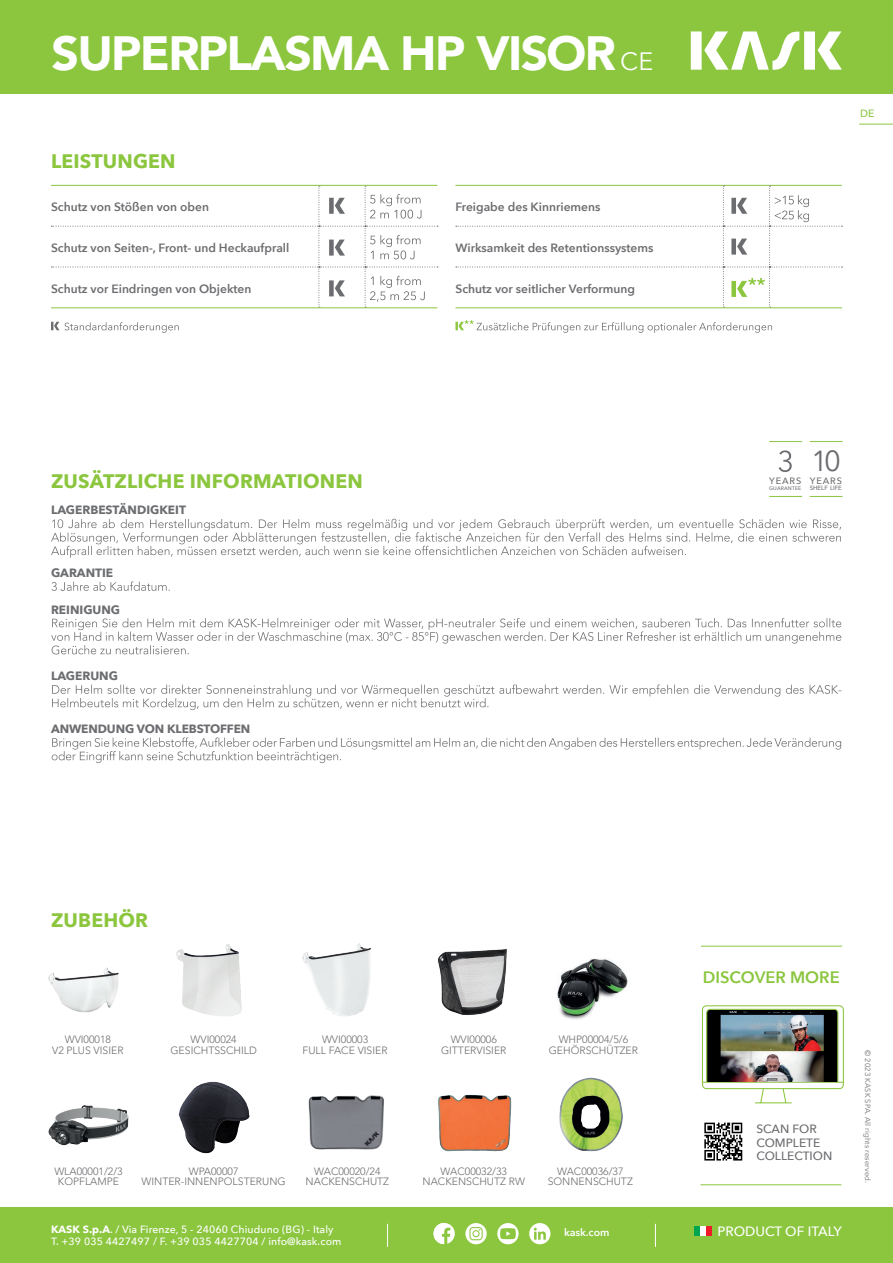
<style>
.page{position:relative;width:893px;height:1263px;background:#fff}
.page>*{position:absolute;margin:0;border:0;box-sizing:border-box;transform-origin:0 0}
.t1{font:900 48px "Avenir";letter-spacing:-.035em;color:#fff}
.t2{font:29.1px "Avenir Next";color:#6c6d70}
.t3{font:700 19.5px "Avenir Next";letter-spacing:.01em;color:#8bc63e}
.t4{font:600 16.5px "Avenir Next";color:#8bc63e}
.t5{font:500 13.5px "Avenir Next";color:#fff}
.t6{font:600 12px "Avenir Next";color:#6c6d70}
.t7{font:700 12px "Avenir Next";color:#6c6d70}
.t8{font:500 12px/13.5px "Avenir Next";color:#6c6d70}
.t9{font:300 10.5px/10.5px "Avenir LT Std";color:#6c6d70;text-align:center}
.t10{font:500 10.5px/12.6px "Avenir Next";letter-spacing:.01em;color:#fff}
.t11{font:600 10.5px "Avenir Next";color:#fff}
.t12{font:500 10.5px "Avenir Next";color:#8bc63e}
.t13{font:500 9.15px "Avenir Next";letter-spacing:.1em;color:#6c6d70}
.t14{font:7.65px "Avenir Next";letter-spacing:.01em;color:#6c6d70}
.t15{font:500 6.15px "Avenir Next";color:#6c6d70}
.t16{font:500 5.1px "Avenir Next";letter-spacing:.035em;color:#6c6d70}
.s1{font-family:"Avenir Next";font-weight:400;font-size:25.05px}
.s2{font-weight:700}
</style>
<div class="page">
<div style="left:0;top:1208px;width:893px;height:55px;background:#8bc63e"></div>
<svg style="left:387px;top:1224px;width:1px;height:23px"></svg>
<svg style="left:655px;top:1224px;width:1px;height:23px"></svg>
<svg style="left:443px;top:1223px;width:12px;height:21px"></svg>
<svg style="left:434px;top:1223px;width:9px;height:21px"></svg>
<svg style="left:465px;top:1223px;width:22px;height:21px"></svg>
<svg style="left:497px;top:1223px;width:22px;height:21px"></svg>
<svg style="left:529px;top:1223px;width:21px;height:21px"></svg>
<div style="left:694px;top:1227px;width:6px;height:9px;background:#00a54f"></div>
<div style="left:700px;top:1227px;width:6px;height:9px;background:#fff"></div>
<div style="left:706px;top:1227px;width:6px;height:9px;background:#ee1c28"></div>
<hr style="left:859px;top:124px;width:34px;height:1px;background:#8bc63e">
<hr style="left:700px;top:1184px;width:141px;height:1px;background:#8bc63e">
<hr style="left:701px;top:946px;width:141px;height:1px;background:#8bc63e">
<img style="left:701px;top:1005px;width:143px;height:99px">
<svg style="left:704px;top:1122px;width:39px;height:39px"></svg>
<svg style="left:704px;top:1122px;width:38px;height:38px"></svg>
<div style="left:0;top:0;width:893px;height:94px;background:#8bc63e"></div>
<svg style="left:691px;top:31px;width:151px;height:39px"></svg>
<hr style="left:51px;top:185px;width:268px;height:1px;background:#8bc63e">
<hr style="left:319px;top:185px;width:46px;height:1px;background:#8bc63e">
<hr style="left:365px;top:185px;width:72px;height:1px;background:#8bc63e">
<hr style="left:455px;top:185px;width:268px;height:1px;background:#8bc63e">
<hr style="left:723px;top:185px;width:47px;height:1px;background:#8bc63e">
<hr style="left:770px;top:185px;width:72px;height:1px;background:#8bc63e">
<hr style="left:455px;top:307px;width:268px;height:1px;background:#8bc63e">
<svg style="left:456px;top:186px;width:386px;height:122px"></svg>
<svg style="left:51px;top:322px;width:8px;height:8px"></svg>
<svg style="left:65px;top:322px;width:114px;height:11px"></svg>
<svg style="left:455px;top:320px;width:317px;height:13px"></svg>
<hr style="left:810px;top:441px;width:32px;height:1px;background:#8bc63e">
<hr style="left:810px;top:496px;width:32px;height:1px;background:#8bc63e">
<hr style="left:769px;top:441px;width:33px;height:1px;background:#8bc63e">
<hr style="left:769px;top:496px;width:33px;height:1px;background:#8bc63e">
<svg style="left:779px;top:450px;width:13px;height:22px"></svg>
<svg style="left:51px;top:519px;width:790px;height:39px"></svg>
<svg style="left:52px;top:581px;width:118px;height:10px"></svg>
<svg style="left:51px;top:618px;width:790px;height:36px"></svg>
<svg style="left:52px;top:684px;width:789px;height:26px"></svg>
<svg style="left:52px;top:737px;width:789px;height:26px"></svg>
<img style="left:557px;top:958px;width:71px;height:62px">
<img style="left:559px;top:1077px;width:64px;height:75px">
<img style="left:48px;top:967px;width:71px;height:46px">
<img style="left:176px;top:944px;width:66px;height:72px">
<img style="left:302px;top:943px;width:69px;height:74px">
<img style="left:438px;top:949px;width:69px;height:66px">
<img style="left:48px;top:1105px;width:81px;height:41px">
<img style="left:308px;top:1095px;width:76px;height:55px">
<img style="left:438px;top:1094px;width:74px;height:58px">
<img style="left:178px;top:1081px;width:72px;height:73px">
<svg style="left:51px;top:186px;width:387px;height:122px"></svg>
<h1 class="t1" style="left:51px;top:12px;width:603px">SUPERPLASMA HP VISOR <span class="s1">CE</span></h1>
<h3 class="t3" style="left:51px;top:145px;width:126px">LEISTUNGEN</h3>
<p class="t6" style="left:51px;top:196px;width:159px">Schutz von Stößen von oben</p>
<p class="t6" style="left:51px;top:237px;width:240px">Schutz von Seiten-, Front- und Heckaufprall</p>
<p class="t6" style="left:51px;top:278px;width:202px">Schutz vor Eindringen von Objekten</p>
<h3 class="t3" style="left:51px;top:464px;width:313px">ZUSÄTZLICHE INFORMATIONEN</h3>
<p class="t7" style="left:51px;top:500px;width:136px">LAGERBESTÄNDIGKEIT</p>
<p class="t7" style="left:51px;top:563px;width:64px">GARANTIE</p>
<p class="t7" style="left:51px;top:599px;width:71px">REINIGUNG</p>
<p class="t7" style="left:51px;top:666px;width:68px">LAGERUNG</p>
<p class="t7" style="left:51px;top:719px;width:201px">ANWENDUNG VON KLEBSTOFFEN</p>
<p class="t6" style="left:455px;top:196px;width:146px">Freigabe des Kinnriemens</p>
<p class="t6" style="left:455px;top:237px;width:199px">Wirksamkeit des Retentionssystems</p>
<p class="t6" style="left:455px;top:278px;width:181px">Schutz vor seitlicher Verformung</p>
<p class="t12" style="left:860px;top:105px;width:16px">DE</p>
<p class="t13" style="left:769px;top:473px;width:34px">YEARS</p>
<p class="t16" style="left:769px;top:484px;width:34px">GUARANTEE</p>
<h2 class="t2" style="left:811px;top:436px;width:31px">10</h2>
<p class="t13" style="left:810px;top:473px;width:34px">YEARS</p>
<p class="t15" style="left:810px;top:482px;width:34px">SHELF LIFE</p>
<h3 class="t3" style="left:51px;top:904px;width:99px">ZUBEHÖR</h3>
<p class="t9" style="left:52px;top:1034px;width:73px">WVI00018<br>V2 PLUS VISIER</p>
<p class="t9" style="left:170px;top:1034px;width:88px">WVI00024<br>GESICHTSSCHILD</p>
<p class="t9" style="left:303px;top:1034px;width:87px">WVI00003<br>FULL FACE VISIER</p>
<p class="t9" style="left:441px;top:1034px;width:67px">WVI00006<br>GITTERVISIER</p>
<p class="t9" style="left:549px;top:1034px;width:91px">WHP00004/5/6<br>GEHÖRSCHÜTZER</p>
<p class="t9" style="left:54px;top:1166px;width:70px">WLA00001/2/3<br>KOPFLAMPE</p>
<p class="t9" style="left:142px;top:1166px;width:146px">WPA00007<br>WINTER-INNENPOLSTERUNG</p>
<p class="t9" style="left:306px;top:1166px;width:85px">WAC00020/24<br>NACKENSCHUTZ</p>
<p class="t9" style="left:423px;top:1166px;width:104px">WAC00032/33<br>NACKENSCHUTZ RW</p>
<p class="t9" style="left:548px;top:1166px;width:87px">WAC00036/37<br>SONNENSCHUTZ</p>
<p class="t10" style="left:51px;top:1222px;width:292px"><span class="s2">KASK S.p.A</span>. / Via Firenze, 5 - 24060 Chiuduno (BG) - Italy<br>T. +39 035 4427497 / F. +39 035 4427704 / info@kask.com</p>
<p class="t11" style="left:564px;top:1223px;width:47px">kask.com</p>
<h3 class="t4" style="left:703px;top:963px;width:138px">DISCOVER MORE</h3>
<p class="t8" style="left:756px;top:1122px;width:77px">SCAN FOR<br>COMPLETE<br>COLLECTION</p>
<p class="t5" style="left:717px;top:1220px;width:126px">PRODUCT OF ITALY</p>
<p class="t14" style="left:874px;top:1050px;width:134px;rotate:90deg">© 2023 KASK SPA. All rights reserved.</p>
</div>
